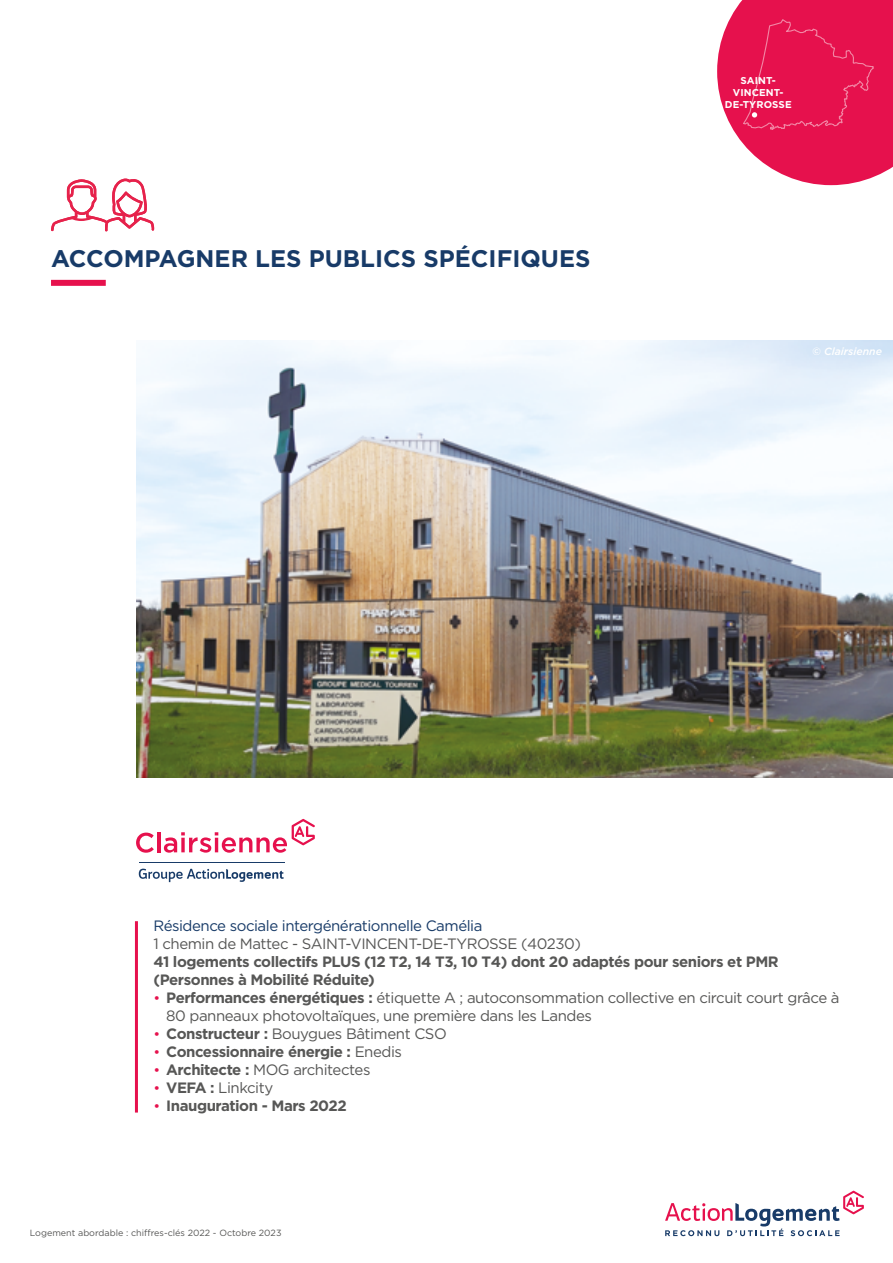
<style>
.page{position:relative;width:893px;height:1263px;background:#fff}
.page>*{position:absolute;margin:0;border:0;box-sizing:border-box;transform-origin:0 0}
.t1{font:700 24px "Gotham";color:#183b68}
.t2{font:15px/18px "Gotham";letter-spacing:-.03em;color:#575756}
.t3{font:700 15px/18px "Gotham";letter-spacing:-.03em;color:#575756}
.t4{font:15px "Gotham";letter-spacing:-.03em;color:#183b68}
.t5{font:italic 500 10.5px "Gotham";color:#fff}
.t6{font:700 9.9px/11.9px "Gotham";letter-spacing:.01em;color:#fff;text-align:center}
.t7{font:9px "Gotham";color:#575756}
.s1{font-size:14.25px;color:#e6114d}
.s2{font-weight:700}
.s3{font-weight:400;font-size:14.25px;color:#e6114d}
.s4{font-weight:400}
</style>
<div class="page">
<svg style="left:665px;top:1191px;width:199px;height:45px"></svg>
<svg style="left:51px;top:178px;width:104px;height:54px"></svg>
<div style="left:51px;top:280px;width:55px;height:6px;background:#e6114d"></div>
<svg style="left:717px;top:0;width:176px;height:185px;background:#e93366"></svg>
<img style="left:136px;top:340px;width:757px;height:437px">
<svg style="left:136px;top:833px;width:18px;height:20px"></svg>
<hr style="left:157px;top:832px;width:4px;height:20px;background:#e6114d">
<svg style="left:139px;top:869px;width:145px;height:13px"></svg>
<hr style="left:139px;top:862px;width:145px;height:1px;background:#183b68">
<svg style="left:164px;top:819px;width:151px;height:34px"></svg>
<hr style="left:135px;top:921px;width:3px;height:191px;background:#e6114d">
<h1 class="t1" style="left:51px;top:242px;width:541px">ACCOMPAGNER LES PUBLICS SPÉCIFIQUES</h1>
<p class="t6" style="left:725px;top:75px;width:68px">SAINT-<br>VINCENT-<br>DE-TYROSSE</p>
<p class="t5" style="left:812px;top:345px;width:71px">© Clairsienne</p>
<p class="t4" style="left:153px;top:916px;width:330px">Résidence sociale intergénérationnelle Camélia</p>
<p class="t2" style="left:153px;top:934px;width:429px">1 chemin de Mattec - SAINT-VINCENT-DE-TYROSSE (40230)</p>
<p class="t3" style="left:153px;top:953px;width:627px">41 logements collectifs PLUS (12 T2, 14 T3, 10 T4) dont 20 adaptés pour seniors et PMR (Personnes à Mobilité Réduite)</p>
<p class="t2" style="left:166px;top:988px;width:675px;text-indent:-13px"><span class="s1">•</span> <span class="s2">Performances énergétiques :</span> étiquette A ; autoconsommation collective en circuit court grâce à<br>80 panneaux photovoltaïques, une première dans les Landes</p>
<p class="t2" style="left:153px;top:1024px;width:295px"><span class="s1">•</span> <span class="s2">Constructeur :</span> Bouygues Bâtiment CSO</p>
<p class="t3" style="left:153px;top:1043px;width:250px"><span class="s3">•</span> Concessionnaire énergie : <span class="s4">Enedis</span></p>
<p class="t2" style="left:153px;top:1060px;width:219px"><span class="s1">•</span> <span class="s2">Architecte :</span> MOG architectes</p>
<p class="t2" style="left:153px;top:1078px;width:121px"><span class="s1">•</span> <span class="s2">VEFA :</span> Linkcity</p>
<p class="t3" style="left:153px;top:1097px;width:195px"><span class="s3">•</span> Inauguration - Mars 2022</p>
<p class="t7" style="left:30px;top:1227px;width:253px">Logement abordable : chiffres-clés 2022 - Octobre 2023</p>
</div>
